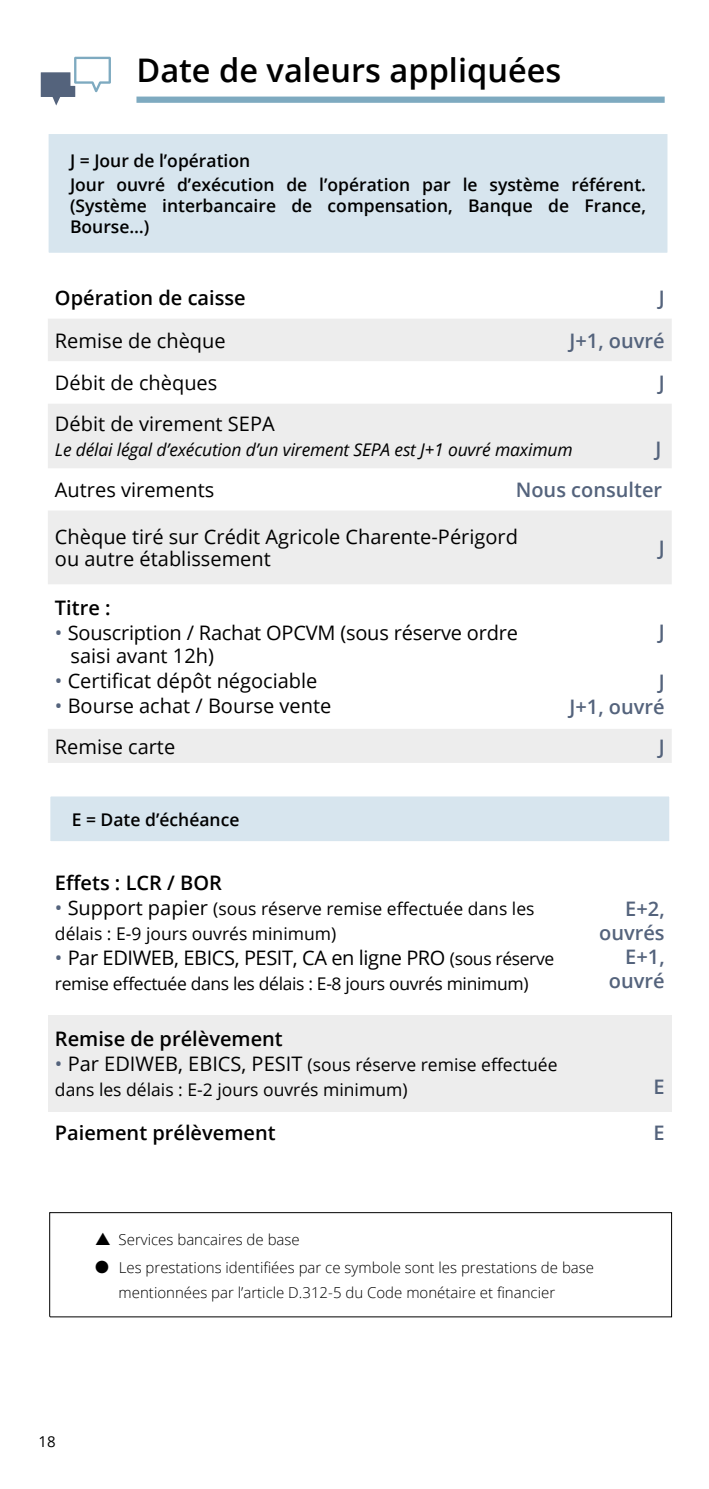
<style>
.page{position:relative;width:709px;height:1489px;background:#fff}
.page>*{position:absolute;margin:0;border:0;box-sizing:border-box;transform-origin:0 0}
.t1{font:600 32.5px "Open Sans";color:#000}
.t2{font:20px/22.5px "Open Sans";color:#000}
.t3{font:600 20px "Open Sans";color:#000}
.t4{font:600 20px/24px "Open Sans";color:#54637c;text-align:right}
.t5{font:20px "Open Sans";letter-spacing:-.02em;color:#000}
.t6{font:17.5px/25px "Open Sans";color:#000}
.t7{font:600 17.5px/24.5px "Open Sans";color:#000}
.t8{font:italic 17.5px "Open Sans";letter-spacing:-.01em;color:#000}
.t9{font:17.5px "Open Sans";letter-spacing:-.02em;color:#000}
.t10{font:300 15px/25px "Open Sans";color:#000}
.t11{font:15px "Open Sans";color:#000}
.s1{color:#54637c}
.s2{font-size:20px;color:#54637c}
.s3{font-size:20px}
.s4{font-size:17.5px}
</style>
<div class="page">
<svg style="left:41px;top:57px;width:70px;height:48px"></svg>
<div style="left:136px;top:97px;width:528px;height:6px;background:#7eaac0"></div>
<div style="left:48px;top:134px;width:620px;height:119px;background:#d7e5ee"></div>
<svg style="left:48px;top:319px;width:623px;height:443px"></svg>
<div style="left:50px;top:796px;width:620px;height:45px;background:#d7e5ee"></div>
<div style="left:48px;top:1015px;width:517px;height:96px;background:#ededed"></div>
<div style="left:565px;top:1015px;width:106px;height:96px;background:#ededed"></div>
<svg style="left:49px;top:1212px;width:623px;height:105px"></svg>
<h1 class="t1" style="left:136px;top:47px;width:426px">Date de valeurs appliquées</h1>
<p class="t7" style="left:70px;top:148px;width:577px">J = Jour de l’opération<br>Jour ouvré d’exécution de l’opération par le système référent.</p>
<p class="t7" style="left:70px;top:195px;width:577px;line-height:21px">(Système interbancaire de compensation, Banque de France,<br>Bourse…)</p>
<p class="t3" style="left:55px;top:284px;width:192px">Opération de caisse</p>
<p class="t4" style="left:658px;top:285px;width:7px">J</p>
<p class="t2" style="left:55px;top:328px;width:172px">Remise de chèque</p>
<p class="t4" style="left:569px;top:328px;width:97px">J+1, ouvré</p>
<p class="t2" style="left:55px;top:371px;width:164px">Débit de chèques</p>
<p class="t4" style="left:658px;top:370px;width:7px">J</p>
<p class="t2" style="left:55px;top:412px;width:221px">Débit de virement SEPA</p>
<p class="t8" style="left:55px;top:438px;width:519px">Le délai légal d’exécution d’un virement SEPA est J+1 ouvré maximum</p>
<p class="t4" style="left:655px;top:436px;width:7px">J</p>
<p class="t2" style="left:55px;top:478px;width:161px">Autres virements</p>
<p class="t4" style="left:516px;top:477px;width:148px">Nous consulter</p>
<p class="t2" style="left:55px;top:524px;width:464px">Chèque tiré sur Crédit Agricole Charente-Périgord ou autre établissement</p>
<p class="t4" style="left:658px;top:535px;width:7px">J</p>
<p class="t3" style="left:55px;top:594px;width:57px">Titre :</p>
<p class="t2" style="left:71px;top:621px;width:449px;text-indent:-16px"><span class="s1">•</span> Souscription / Rachat OPCVM (sous réserve ordre saisi avant 12h)</p>
<p class="t2" style="left:55px;top:669px;width:264px"><span class="s1">•</span> Certificat dépôt négociable</p>
<p class="t2" style="left:55px;top:694px;width:278px"><span class="s1">•</span> Bourse achat / Bourse vente</p>
<p class="t4" style="left:658px;top:619px;width:7px">J</p>
<p class="t4" style="left:569px;top:669px;width:97px;line-height:25px">J<br>J+1, ouvré</p>
<p class="t2" style="left:55px;top:734px;width:122px">Remise carte</p>
<p class="t4" style="left:658px;top:733px;width:7px">J</p>
<p class="t7" style="left:72px;top:806px;width:169px">E = Date d’échéance</p>
<p class="t3" style="left:55px;top:869px;width:168px">Effets : LCR / BOR</p>
<p class="t6" style="left:55px;top:896px;width:481px"><span class="s2">•</span> <span class="s3">Support papier</span> (sous réserve remise effectuée dans les délais : E-9 jours ouvrés minimum)</p>
<p class="t5" style="left:55px;top:944px;width:501px"><span class="s1">•</span> Par EDIWEB, EBICS, PESIT, CA en ligne PRO <span class="s4">(sous réserve</span></p>
<p class="t9" style="left:55px;top:971px;width:475px">remise effectuée dans les délais : E-8 jours ouvrés minimum)</p>
<p class="t3" style="left:55px;top:1024px;width:229px">Remise de prélèvement</p>
<p class="t6" style="left:55px;top:1051px;width:504px"><span class="s2">•</span> <span class="s3">Par EDIWEB, EBICS, PESIT</span> (sous réserve remise effectuée dans les délais : E-2 jours ouvrés minimum)</p>
<p class="t4" style="left:599px;top:896px;width:67px">E+2, ouvrés<br>E+1, ouvré</p>
<p class="t4" style="left:653px;top:1074px;width:13px">E</p>
<p class="t3" style="left:55px;top:1119px;width:222px">Paiement prélèvement</p>
<p class="t4" style="left:653px;top:1120px;width:13px">E</p>
<p class="t10" style="left:95px;top:1226px;width:206px">▲ Services bancaires de base</p>
<p class="t10" style="left:119px;top:1254px;width:477px;text-indent:-23px">● Les prestations identifiées par ce symbole sont les prestations de base mentionnées par l’article D.312-5 du Code monétaire et financier</p>
<p class="t11" style="left:39px;top:1431px;width:19px">18</p>
</div>
